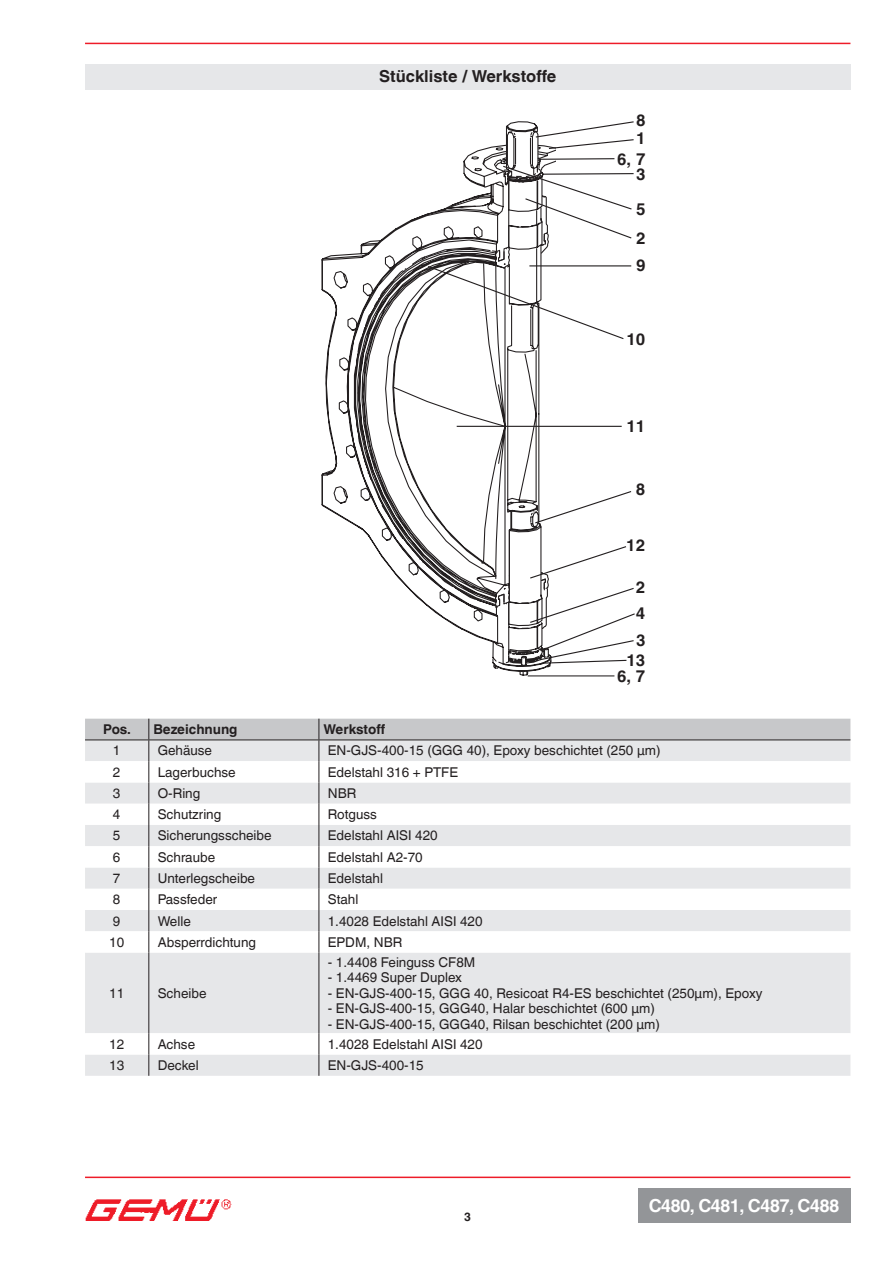
<style>
.page{position:relative;width:893px;height:1263px;background:#fff}
.page>*{position:absolute;margin:0;border:0;box-sizing:border-box;transform-origin:0 0}
.t1{font:700 18px "Helvetica World";letter-spacing:-.04em;color:#fff}
.t2{font:700 16.5px/36px "Helvetica World";color:#231f20}
.t3{font:13.5px "Helvetica World";color:#231f20}
.t4{font:700 13.5px "Helvetica World";color:#231f20}
.t5{font:700 12px "Helvetica World";color:#231f20}
</style>
<div class="page">
<hr style="left:85px;top:43px;width:765px;height:1px;background:#ee1c28">
<hr style="left:85px;top:1176px;width:765px;height:2px;background:#ee1c28">
<div style="left:638px;top:1188px;width:212px;height:34px;background:#939598"></div>
<img style="left:85px;top:1199px;width:147px;height:21px">
<hr style="left:528px;top:675px;width:86px;height:1px;background:#231f20">
<hr style="left:457px;top:426px;width:165px;height:1px;background:#231f20">
<svg style="left:555px;top:546px;width:71px;height:25px"></svg>
<svg style="left:555px;top:491px;width:77px;height:26px"></svg>
<svg style="left:555px;top:266px;width:70px;height:73px"></svg>
<hr style="left:529px;top:265px;width:102px;height:1px;background:#231f20">
<svg style="left:555px;top:158px;width:79px;height:81px"></svg>
<svg style="left:555px;top:121px;width:79px;height:29px"></svg>
<svg style="left:555px;top:587px;width:80px;height:77px"></svg>
<svg style="left:321px;top:253px;width:234px;height:411px"></svg>
<svg style="left:466px;top:121px;width:89px;height:533px"></svg>
<svg style="left:353px;top:157px;width:199px;height:519px"></svg>
<div style="left:85px;top:64px;width:765px;height:25px;background:#e6e7e9"></div>
<div style="left:85px;top:1054px;width:765px;height:22px;background:#e6e7e9"></div>
<svg style="left:85px;top:952px;width:765px;height:102px;fill:#e6e7e9"></svg>
<hr style="left:148px;top:952px;width:1px;height:81px;background:#231f20">
<svg style="left:148px;top:1033px;width:1px;height:43px"></svg>
<svg style="left:85px;top:719px;width:765px;height:233px"></svg>
<hr style="left:319px;top:952px;width:1px;height:81px;background:#231f20">
<svg style="left:319px;top:1033px;width:1px;height:43px"></svg>
<p class="t2" style="left:379px;top:59px;width:179px">Stückliste / Werkstoffe</p>
<p class="t2" style="left:636px;top:102px;width:11px">8</p>
<p class="t2" style="left:636px;top:121px;width:11px">1</p>
<p class="t2" style="left:617px;top:141px;width:30px">6, 7</p>
<p class="t2" style="left:636px;top:156px;width:11px">3<br>5</p>
<p class="t2" style="left:636px;top:220px;width:11px">2</p>
<p class="t2" style="left:636px;top:248px;width:11px">9</p>
<p class="t2" style="left:626px;top:321px;width:21px">10</p>
<p class="t2" style="left:626px;top:408px;width:21px">11</p>
<p class="t2" style="left:636px;top:471px;width:11px">8</p>
<p class="t2" style="left:626px;top:527px;width:21px">12</p>
<p class="t2" style="left:636px;top:569px;width:11px">2</p>
<p class="t2" style="left:636px;top:596px;width:11px">4</p>
<p class="t2" style="left:636px;top:622px;width:11px">3</p>
<p class="t2" style="left:617px;top:652px;width:30px;line-height:16px;text-align:center">13<br>6, 7</p>
<p class="t4" style="left:103px;top:721px;width:29px">Pos.</p>
<p class="t4" style="left:153px;top:721px;width:86px">Bezeichnung</p>
<p class="t4" style="left:324px;top:721px;width:63px">Werkstoff</p>
<p class="t3" style="left:113px;top:743px;width:9px">1</p>
<p class="t3" style="left:158px;top:743px;width:56px">Gehäuse</p>
<p class="t3" style="left:328px;top:743px;width:334px">EN-GJS-400-15 (GGG 40), Epoxy beschichtet (250 µm)</p>
<p class="t3" style="left:113px;top:764px;width:9px">2</p>
<p class="t3" style="left:158px;top:764px;width:79px">Lagerbuchse</p>
<p class="t3" style="left:328px;top:764px;width:132px">Edelstahl 316 + PTFE</p>
<p class="t3" style="left:113px;top:785px;width:9px">3</p>
<p class="t3" style="left:158px;top:785px;width:44px">O-Ring</p>
<p class="t3" style="left:328px;top:785px;width:30px">NBR</p>
<p class="t3" style="left:113px;top:807px;width:9px">4</p>
<p class="t3" style="left:158px;top:807px;width:65px">Schutzring</p>
<p class="t3" style="left:328px;top:807px;width:51px">Rotguss</p>
<p class="t3" style="left:113px;top:828px;width:9px">5</p>
<p class="t3" style="left:158px;top:828px;width:115px">Sicherungsscheibe</p>
<p class="t3" style="left:328px;top:828px;width:111px">Edelstahl AISI 420</p>
<p class="t3" style="left:113px;top:849px;width:9px">6</p>
<p class="t3" style="left:158px;top:849px;width:59px">Schraube</p>
<p class="t3" style="left:328px;top:849px;width:96px">Edelstahl A2-70</p>
<p class="t3" style="left:113px;top:870px;width:9px">7</p>
<p class="t3" style="left:158px;top:870px;width:99px">Unterlegscheibe</p>
<p class="t3" style="left:328px;top:870px;width:57px">Edelstahl</p>
<p class="t3" style="left:113px;top:892px;width:9px">8</p>
<p class="t3" style="left:158px;top:892px;width:61px">Passfeder</p>
<p class="t3" style="left:328px;top:892px;width:32px">Stahl</p>
<p class="t3" style="left:113px;top:913px;width:9px">9</p>
<p class="t3" style="left:158px;top:913px;width:35px">Welle</p>
<p class="t3" style="left:328px;top:913px;width:156px">1.4028 Edelstahl AISI 420</p>
<p class="t3" style="left:109px;top:934px;width:17px">10</p>
<p class="t3" style="left:158px;top:934px;width:100px">Absperrdichtung</p>
<p class="t3" style="left:328px;top:934px;width:76px">EPDM, NBR</p>
<p class="t3" style="left:109px;top:985px;width:17px">11</p>
<p class="t3" style="left:158px;top:985px;width:50px">Scheibe</p>
<p class="t3" style="left:328px;top:954px;width:149px">- 1.4408 Feinguss CF8M</p>
<p class="t3" style="left:328px;top:969px;width:136px">- 1.4469 Super Duplex</p>
<p class="t3" style="left:328px;top:985px;width:436px">- EN-GJS-400-15, GGG 40, Resicoat R4-ES beschichtet (250µm), Epoxy</p>
<p class="t3" style="left:328px;top:1001px;width:329px">- EN-GJS-400-15, GGG40, Halar beschichtet (600 µm)</p>
<p class="t3" style="left:328px;top:1016px;width:334px">- EN-GJS-400-15, GGG40, Rilsan beschichtet (200 µm)</p>
<p class="t3" style="left:109px;top:1036px;width:17px">12</p>
<p class="t3" style="left:158px;top:1036px;width:39px">Achse</p>
<p class="t3" style="left:328px;top:1036px;width:156px">1.4028 Edelstahl AISI 420</p>
<p class="t3" style="left:109px;top:1057px;width:17px">13</p>
<p class="t3" style="left:158px;top:1057px;width:43px">Deckel</p>
<p class="t3" style="left:328px;top:1057px;width:97px">EN-GJS-400-15</p>
<p class="t5" style="left:464px;top:1209px;width:8px">3</p>
<h1 class="t1" style="left:649px;top:1195px;width:192px">C480, C481, C487, C488</h1>
</div>
